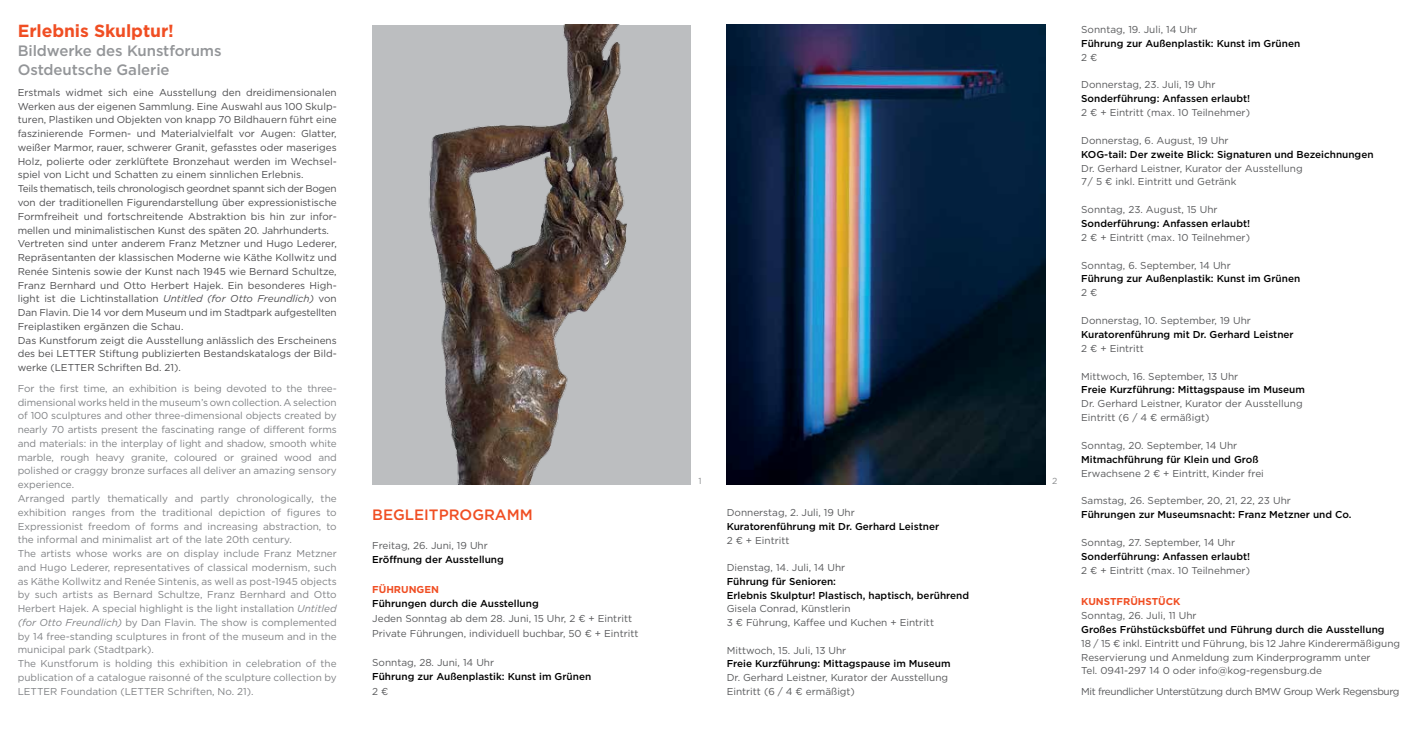
<style>
.page{position:relative;width:1418px;height:745px;background:#fff}
.page>*{position:absolute;margin:0;border:0;box-sizing:border-box;transform-origin:0 0}
.t1{font:700 17.5px "Gotham";letter-spacing:-.005em;color:#f04e23}
.t2{font:500 15px/18.8px "Gotham";letter-spacing:-.005em;color:#939598}
.t3{font:500 15px "Gotham";color:#f04e23}
.t4{font:10px/13.8px "Gotham";color:#808285}
.t5{font:10px/13.8px "Gotham";color:#4d4d4f}
.t6{font:10px/13.9px "Gotham";color:#58595b}
.t7{font:500 10px/13.8px "Gotham";color:#000}
.t8{font:10px "Gotham";letter-spacing:-.035em;color:#58595b}
.t9{font:700 10px "Gotham";color:#f04e23}
.t10{font:8.75px "Gotham";color:#8a8c8e}
.s1{font-style:italic}
</style>
<div class="page">
<img style="left:726px;top:25px;width:319px;height:459px">
<img style="left:372px;top:25px;width:319px;height:459px">
<h1 class="t1" style="left:18px;top:19px;width:158px">Erlebnis Skulptur!</h1>
<h2 class="t2" style="left:18px;top:41px;width:205px">Bildwerke des Kunstforums<br>Ostdeutsche Galerie</h2>
<p class="t5" style="left:18px;top:85px;width:320px">Erstmals widmet sich eine Ausstellung den dreidimensionalen Werken aus der eigenen Sammlung. Eine Auswahl aus 100 Skulp&shy;turen, Plastiken und Objekten von knapp 70 Bildhauern führt eine faszinierende Formen- und Materialvielfalt vor Augen: Glatter, weißer Marmor, rauer, schwerer Granit, gefasstes oder maseriges Holz, polierte oder zerklüftete Bronzehaut werden im Wechsel&shy;spiel von Licht und Schatten zu einem sinnlichen Erlebnis.<br>Teils thematisch, teils chronologisch geordnet spannt sich der Bogen von der traditionellen Figurendarstellung über expressionistische Formfreiheit und fortschreitende Abstraktion bis hin zur infor&shy;mellen und minimalistischen Kunst des späten 20. Jahrhunderts.<br>Vertreten sind unter anderem Franz Metzner und Hugo Lederer, Repräsentanten der klassischen Moderne wie Käthe Kollwitz und Renée Sintenis sowie der Kunst nach 1945 wie Bernard Schultze, Franz Bernhard und Otto Herbert Hajek. Ein besonderes High&shy;light ist die Lichtinstallation <span class="s1">Untitled (for Otto Freundlich)</span> von Dan Flavin. Die 14 vor dem Museum und im Stadtpark aufgestellten Freiplastiken ergänzen die Schau.<br>Das Kunstforum zeigt die Ausstellung anlässlich des Erscheinens des bei LETTER Stiftung publizierten Bestandskatalogs der Bild&shy;werke (LETTER Schriften Bd. 21).</p>
<p class="t4" style="left:18px;top:381px;width:320px">For the first time, an exhibition is being devoted to the three&shy;dimensional works held in the museum’s own collection. A selection of 100 sculptures and other three-dimensional objects created by nearly 70 artists present the fascinating range of different forms and materials: in the interplay of light and shadow, smooth white marble, rough heavy granite, coloured or grained wood and polished or craggy bronze surfaces all deliver an amazing sensory experience.<br>Arranged partly thematically and partly chronologically, the exhibition ranges from the traditional depiction of figures to Expressionist freedom of forms and increasing abstraction, to the informal and minimalist art of the late 20th century.<br>The artists whose works are on display include Franz Metzner and Hugo Lederer, representatives of classical modernism, such as Käthe Kollwitz and Renée Sintenis, as well as post-1945 objects by such artists as Bernard Schultze, Franz Bernhard and Otto Herbert Hajek. A special highlight is the light installation <span class="s1">Untitled (for Otto Freundlich)</span> by Dan Flavin. The show is complemented by 14 free-standing sculptures in front of the museum and in the municipal park (Stadtpark).<br>The Kunstforum is holding this exhibition in celebration of the publication of a catalogue raisonné of the sculpture collection by LETTER Foundation (LETTER Schriften, No. 21).</p>
<h2 class="t3" style="left:372px;top:504px;width:162px">BEGLEITPROGRAMM</h2>
<p class="t6" style="left:372px;top:538px;width:117px">Freitag, 26. Juni, 19 Uhr</p>
<p class="t7" style="left:372px;top:552px;width:133px">Eröffnung der Ausstellung</p>
<p class="t9" style="left:372px;top:582px;width:68px">FÜHRUNGEN</p>
<p class="t7" style="left:372px;top:596px;width:168px">Führungen durch die Ausstellung</p>
<p class="t6" style="left:372px;top:610px;width:268px;line-height:14.6px">Jeden Sonntag ab dem 28. Juni, 15 Uhr, 2 € + Eintritt<br>Private Führungen, individuell buchbar, 50 € + Eintritt</p>
<p class="t6" style="left:372px;top:654px;width:123px">Sonntag, 28. Juni, 14 Uhr</p>
<p class="t7" style="left:372px;top:669px;width:220px">Führung zur Außenplastik: Kunst im Grünen</p>
<p class="t6" style="left:372px;top:683px;width:18px">2 €</p>
<p class="t10" style="left:698px;top:475px;width:5px">1</p>
<p class="t10" style="left:1052px;top:475px;width:7px">2</p>
<p class="t6" style="left:726px;top:505px;width:130px">Donnerstag, 2. Juli, 19 Uhr</p>
<p class="t7" style="left:726px;top:519px;width:214px">Kuratorenführung mit Dr. Gerhard Leistner</p>
<p class="t6" style="left:726px;top:532px;width:64px">2 € + Eintritt</p>
<p class="t6" style="left:726px;top:560px;width:120px">Dienstag, 14. Juli, 14 Uhr</p>
<p class="t7" style="left:726px;top:574px;width:244px">Führung für Senioren:<br>Erlebnis Skulptur! Plastisch, haptisch, berührend</p>
<p class="t6" style="left:726px;top:601px;width:209px">Gisela Conrad, Künstlerin<br>3 € Führung, Kaffee und Kuchen + Eintritt</p>
<p class="t6" style="left:726px;top:642px;width:121px">Mittwoch, 15. Juli, 13 Uhr</p>
<p class="t7" style="left:726px;top:656px;width:225px">Freie Kurzführung: Mittagspause im Museum</p>
<p class="t6" style="left:726px;top:670px;width:223px">Dr. Gerhard Leistner, Kurator der Ausstellung<br>Eintritt (6 / 4 € ermäßigt)</p>
<p class="t6" style="left:1081px;top:22px;width:117px">Sonntag, 19. Juli, 14 Uhr</p>
<p class="t7" style="left:1081px;top:36px;width:220px">Führung zur Außenplastik: Kunst im Grünen</p>
<p class="t6" style="left:1081px;top:50px;width:18px">2 €</p>
<p class="t6" style="left:1081px;top:78px;width:136px">Donnerstag, 23. Juli, 19 Uhr</p>
<p class="t7" style="left:1081px;top:92px;width:170px">Sonderführung: Anfassen erlaubt!</p>
<p class="t6" style="left:1081px;top:105px;width:170px">2 € + Eintritt (max. 10 Teilnehmer)</p>
<p class="t6" style="left:1081px;top:133px;width:149px">Donnerstag, 6. August, 19 Uhr</p>
<p class="t7" style="left:1081px;top:147px;width:294px">KOG-tail: Der zweite Blick: Signaturen und Bezeichnungen</p>
<p class="t6" style="left:1081px;top:161px;width:223px">Dr. Gerhard Leistner, Kurator der Ausstellung<br>7/ 5 € inkl. Eintritt und Getränk</p>
<p class="t6" style="left:1081px;top:202px;width:138px">Sonntag, 23. August, 15 Uhr</p>
<p class="t7" style="left:1081px;top:216px;width:170px">Sonderführung: Anfassen erlaubt!</p>
<p class="t6" style="left:1081px;top:230px;width:170px">2 € + Eintritt (max. 10 Teilnehmer)</p>
<p class="t6" style="left:1081px;top:258px;width:151px">Sonntag, 6. September, 14 Uhr</p>
<p class="t7" style="left:1081px;top:272px;width:220px">Führung zur Außenplastik: Kunst im Grünen</p>
<p class="t6" style="left:1081px;top:285px;width:18px">2 €</p>
<p class="t6" style="left:1081px;top:313px;width:171px">Donnerstag, 10. September, 19 Uhr</p>
<p class="t7" style="left:1081px;top:327px;width:214px">Kuratorenführung mit Dr. Gerhard Leistner</p>
<p class="t6" style="left:1081px;top:341px;width:64px">2 € + Eintritt</p>
<p class="t6" style="left:1081px;top:368px;width:158px">Mittwoch, 16. September, 13 Uhr</p>
<p class="t7" style="left:1081px;top:382px;width:225px">Freie Kurzführung: Mittagspause im Museum</p>
<p class="t6" style="left:1081px;top:396px;width:223px">Dr. Gerhard Leistner, Kurator der Ausstellung<br>Eintritt (6 / 4 € ermäßigt)</p>
<p class="t6" style="left:1081px;top:438px;width:158px">Sonntag, 20. September, 14 Uhr</p>
<p class="t7" style="left:1081px;top:452px;width:179px">Mitmachführung für Klein und Groß</p>
<p class="t6" style="left:1081px;top:465px;width:184px">Erwachsene 2 € + Eintritt, Kinder frei</p>
<p class="t6" style="left:1081px;top:493px;width:211px">Samstag, 26. September, 20, 21, 22, 23 Uhr</p>
<p class="t7" style="left:1081px;top:507px;width:272px">Führungen zur Museumsnacht: Franz Metzner und Co.</p>
<p class="t6" style="left:1081px;top:535px;width:155px">Sonntag, 27. September, 14 Uhr</p>
<p class="t7" style="left:1081px;top:549px;width:170px">Sonderführung: Anfassen erlaubt!</p>
<p class="t6" style="left:1081px;top:562px;width:170px">2 € + Eintritt (max. 10 Teilnehmer)</p>
<p class="t9" style="left:1081px;top:594px;width:101px">KUNSTFRÜHSTÜCK</p>
<p class="t6" style="left:1081px;top:608px;width:117px">Sonntag, 26. Juli, 11 Uhr</p>
<p class="t7" style="left:1081px;top:622px;width:305px">Großes Frühstücksbüffet und Führung durch die Ausstellung</p>
<p class="t6" style="left:1081px;top:635px;width:320px">18 / 15 € inkl. Eintritt und Führung, bis 12 Jahre Kinderermäßigung<br>Reservierung und Anmeldung zum Kinderprogramm unter<br>Tel. 0941-297 14 0 oder info@kog-regensburg.de</p>
<p class="t8" style="left:1081px;top:685px;width:320px">Mit freundlicher Unterstützung durch BMW Group Werk Regensburg</p>
</div>
